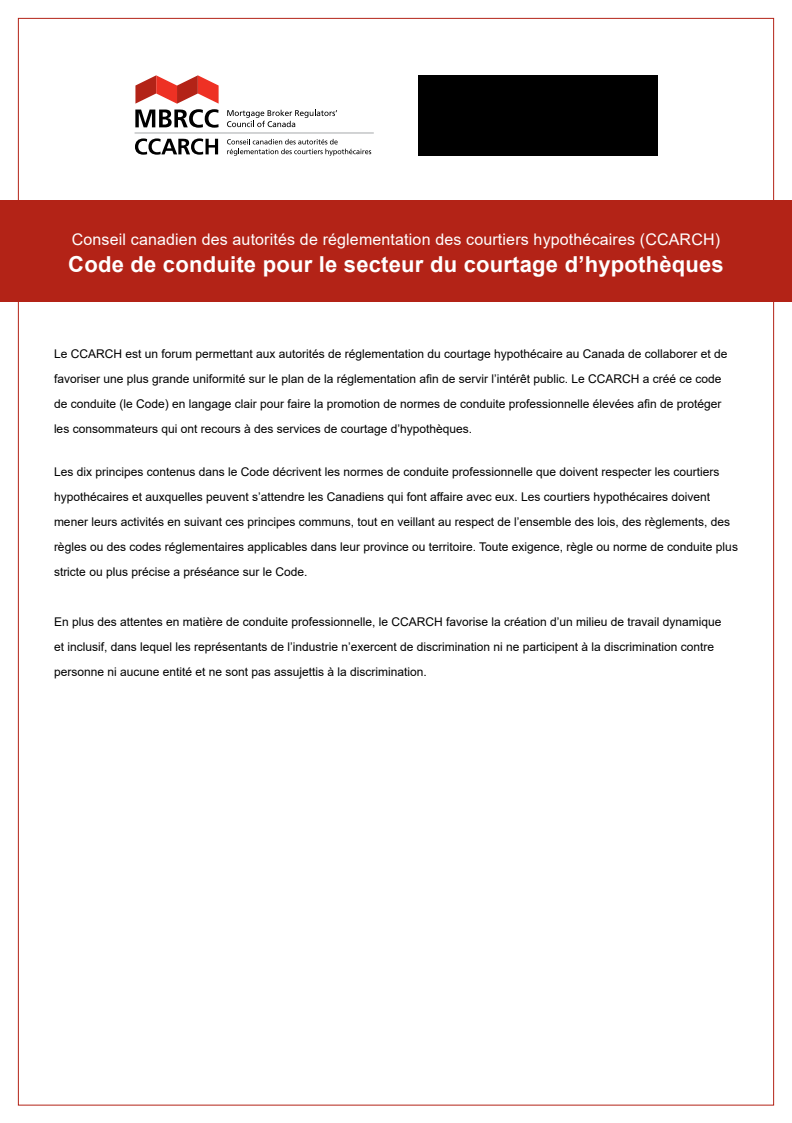
<style>
.page{position:relative;width:792px;height:1123px;background:#fff}
.page>*{position:absolute;margin:0;border:0;box-sizing:border-box;transform-origin:0 0}
.t1{font:700 22px "Arial";letter-spacing:.01em;color:#fff}
.t2{font:16px "Arial";letter-spacing:.01em;color:#fff}
.t3{font:12px/25px "Arial";color:#000}
</style>
<div class="page">
<div style="left:0;top:200px;width:792px;height:102px;background:#b32317"></div>
<svg style="left:135px;top:75px;width:84px;height:53px"></svg>
<svg style="left:227px;top:110px;width:110px;height:17px"></svg>
<svg style="left:135px;top:138px;width:83px;height:17px"></svg>
<svg style="left:227px;top:139px;width:144px;height:17px"></svg>
<hr style="left:135px;top:132px;width:239px;height:2px;background:#bcbec0">
<div style="left:418px;top:75px;width:239px;height:81px;background:#000"></div>
<h2 class="t2" style="left:72px;top:228px;width:650px">Conseil canadien des autorités de réglementation des courtiers hypothécaires (CCARCH)</h2>
<h1 class="t1" style="left:68px;top:248px;width:657px">Code de conduite pour le secteur du courtage d’hypothèques</h1>
<p class="t3" style="left:54px;top:341px;width:675px">Le CCARCH est un forum permettant aux autorités de réglementation du courtage hypothécaire au Canada de collaborer et de favoriser une plus grande uniformité sur le plan de la réglementation afin de servir l’intérêt public. Le CCARCH a créé ce code de conduite (le Code) en langage clair pour faire la promotion de normes de conduite professionnelle élevées afin de protéger les consommateurs qui ont recours à des services de courtage d’hypothèques.</p>
<p class="t3" style="left:54px;top:459px;width:686px">Les dix principes contenus dans le Code décrivent les normes de conduite professionnelle que doivent respecter les courtiers hypothécaires et auxquelles peuvent s’attendre les Canadiens qui font affaire avec eux. Les courtiers hypothécaires doivent mener leurs activités en suivant ces principes communs, tout en veillant au respect de l’ensemble des lois, des règlements, des règles ou des codes réglementaires applicables dans leur province ou territoire. Toute exigence, règle ou norme de conduite plus stricte ou plus précise a préséance sur le Code.</p>
<p class="t3" style="left:54px;top:609px;width:669px">En plus des attentes en matière de conduite professionnelle, le CCARCH favorise la création d’un milieu de travail dynamique et inclusif, dans lequel les représentants de l’industrie n’exercent de discrimination ni ne participent à la discrimination contre personne ni aucune entité et ne sont pas assujettis à la discrimination.</p>
</div>
